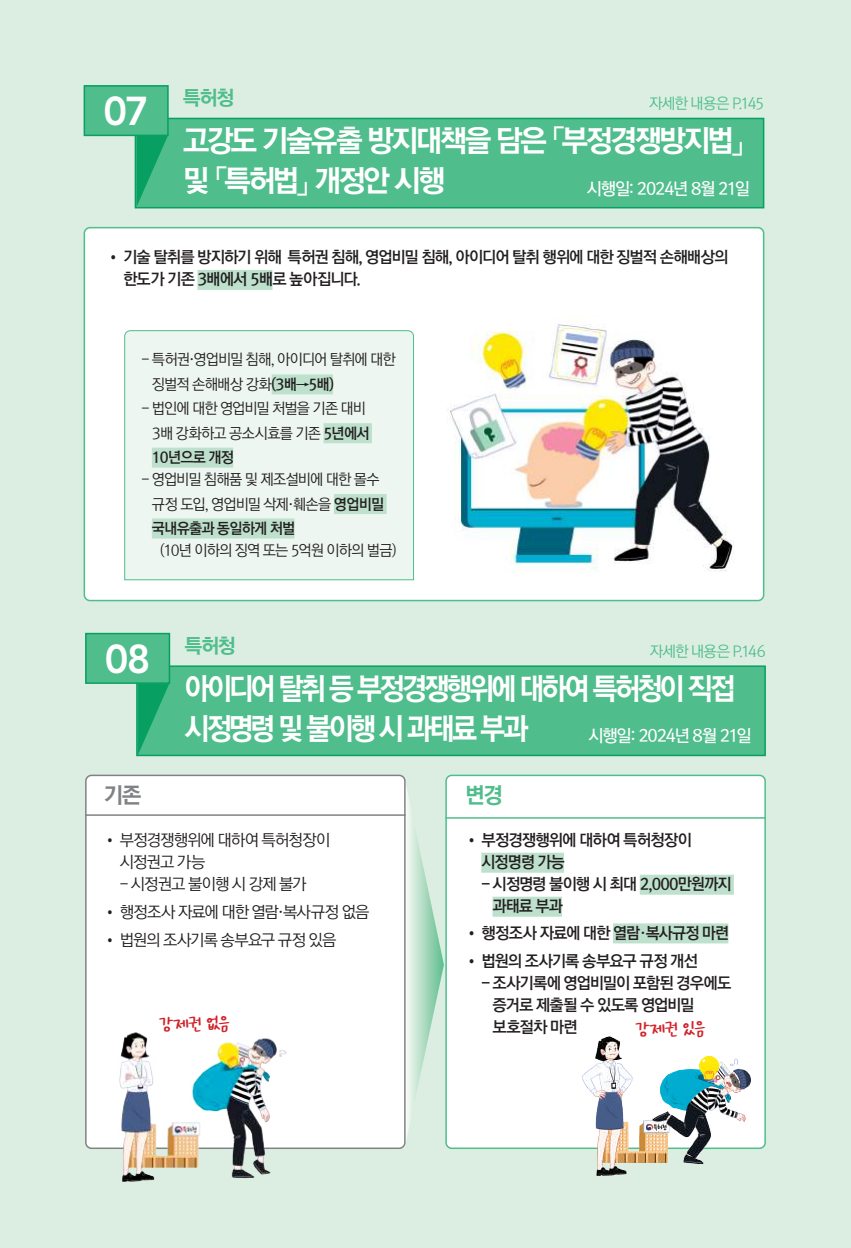
<style>
.page{position:relative;width:851px;height:1248px;background:#fff}
.page>*{position:absolute;margin:0;border:0;box-sizing:border-box;transform-origin:0 0}
.t1{font:800 40px "Avenir LT Std";color:#fff}
.t2{font:30px/40px "Rix Go PEB";letter-spacing:-.1em;color:#fff;scale:.94 1}
.t3{font:30px/40px "Rix Go PEB";letter-spacing:-.1em;color:#fff}
.t4{font:22px "Nanum Ha Na Son Geur Ssi";letter-spacing:-.04em;color:#d1232a}
.t5{font:22px "Rix Go PEB";color:#808285}
.t6{font:22px "Rix Go PEB";color:#4fbd8c}
.t7{font:20px "Rix Go PEB";letter-spacing:-.06em;color:#4fbd8c}
.t8{font:17px "Rix Go PSB";letter-spacing:-.07em;color:#fff}
.t9{font:16px/22px "Rix Go PB";letter-spacing:-.055em;color:#231f20}
.t10{font:16px/22px "Rix Go PR";letter-spacing:-.06em;color:#231f20}
.t11{font:15px/24.4px "Rix Go PR";letter-spacing:-.06em;color:#231f20}
.t12{font:15px "Rix Go PR";letter-spacing:-.06em;color:#4fbd8c}
.t13{font:15px "Rix Go PB";letter-spacing:-.055em;color:#231f20}
.s1{font-family:"Rix Go PB"}
</style>
<div class="page">
<div style="left:0;top:0;width:850px;height:1247px;background:#dceee2"></div>
<div style="left:135px;top:118px;width:629px;height:90px;background:#4fbd8c;border:2px solid #07a062"></div>
<div style="left:136px;top:665px;width:629px;height:91px;background:#4fbd8c;border:2px solid #07a062"></div>
<div style="left:84px;top:85px;width:85px;height:51px;background:#4fbd8c;border:2px solid #07a062"></div>
<div style="left:85px;top:632px;width:85px;height:51px;background:#4fbd8c;border:2px solid #07a062"></div>
<svg style="left:136px;top:136px;width:32px;height:71px"></svg>
<svg style="left:138px;top:683px;width:31px;height:71px"></svg>
<svg style="left:404px;top:779px;width:40px;height:370px"></svg>
<div style="left:86px;top:775px;width:319px;height:373px;background:#fff;border-radius:6px"></div>
<div style="left:85px;top:774px;width:320px;height:374px;border:2px solid #808285;border-radius:6px"></div>
<div style="left:446px;top:775px;width:319px;height:373px;background:#fff;border-radius:6px"></div>
<div style="left:445px;top:774px;width:320px;height:374px;border:2px solid #4fbd8c;border-radius:6px"></div>
<hr style="left:85px;top:814px;width:320px;height:1px;background:#808285">
<hr style="left:445px;top:817px;width:320px;height:1px;background:#4fbd8c">
<div style="left:84px;top:228px;width:679px;height:372px;background:#fff;border-radius:6px"></div>
<div style="left:84px;top:227px;width:680px;height:374px;border:2px solid #4fbd8c;border-radius:6px"></div>
<img style="left:450px;top:324px;width:285px;height:248px">
<div style="left:197px;top:270px;width:75px;height:20px;background:#bde1cc"></div>
<div style="left:124px;top:330px;width:290px;height:250px;background:#edf6f1"></div>
<div style="left:271px;top:374px;width:62px;height:20px;background:#bde1cc"></div>
<div style="left:323px;top:423px;width:49px;height:20px;background:#bde1cc"></div>
<div style="left:152px;top:447px;width:81px;height:20px;background:#bde1cc"></div>
<div style="left:334px;top:494px;width:52px;height:20px;background:#bde1cc"></div>
<div style="left:152px;top:518px;width:142px;height:20px;background:#bde1cc"></div>
<div style="left:481px;top:852px;width:83px;height:20px;background:#bde1cc"></div>
<div style="left:639px;top:874px;width:94px;height:20px;background:#bde1cc"></div>
<div style="left:492px;top:896px;width:70px;height:20px;background:#bde1cc"></div>
<div style="left:613px;top:923px;width:115px;height:20px;background:#bde1cc"></div>
<img style="left:101px;top:1032px;width:192px;height:150px">
<div style="left:150px;top:1011px;width:89px;height:28px;background:#fff"></div>
<img style="left:574px;top:1036px;width:181px;height:140px">
<div style="left:625px;top:1015px;width:89px;height:29px;background:#fff"></div>
<h1 class="t1" style="left:103px;top:88px;width:47px">07</h1>
<p class="t7" style="left:183px;top:84px;width:53px">특허청</p>
<p class="t12" style="left:649px;top:96px;width:117px">자세한 내용은 P.145</p>
<h2 class="t3" style="left:183px;top:121px;width:563px">고강도 기술유출 방지대책을 담은 「부정경쟁방지법」및 「특허법」 개정안 시행</h2>
<p class="t8" style="left:586px;top:178px;width:165px">시행일: 2024년 8월 21일</p>
<p class="t9" style="left:123px;top:247px;width:607px;text-indent:-17px">• 기술 탈취를 방지하기 위해 특허권 침해, 영업비밀 침해, 아이디어 탈취 행위에 대한 징벌적 손해배상의 한도가 기존 3배에서 5배로 높아집니다.</p>
<p class="t11" style="left:152px;top:348px;width:245px;text-indent:-10px">- 특허권·영업비밀 침해, 아이디어 탈취에 대한 징벌적 손해배상 강화<span class="s1">(3배→5배)</span></p>
<p class="t11" style="left:141px;top:397px;width:230px;text-align:right">- 법인에 대한 영업비밀 처벌을 기존 대비<br>3배 강화하고 공소시효를 기존 <span class="s1">5년에서</span></p>
<p class="t13" style="left:152px;top:449px;width:84px">10년으로 개정</p>
<p class="t11" style="left:152px;top:467px;width:234px;text-indent:-10px">- 영업비밀 침해품 및 제조설비에 대한 몰수 규정 도입, 영업비밀 삭제·훼손을 <span class="s1">영업비밀</span></p>
<p class="t13" style="left:152px;top:520px;width:145px">국내유출과 동일하게 처벌</p>
<p class="t11" style="left:160px;top:538px;width:238px">(10년 이하의 징역 또는 5억원 이하의 벌금)</p>
<h1 class="t1" style="left:105px;top:635px;width:47px">08</h1>
<p class="t7" style="left:184px;top:632px;width:53px">특허청</p>
<p class="t12" style="left:649px;top:643px;width:117px">자세한 내용은 P.146</p>
<h2 class="t2" style="left:184px;top:668px;width:587px">아이디어 탈취 등 부정경쟁행위에 대하여 특허청이 직접 시정명령 및 불이행 시 과태료 부과</h2>
<p class="t8" style="left:588px;top:725px;width:165px">시행일: 2024년 8월 21일</p>
<h3 class="t5" style="left:103px;top:780px;width:40px">기존</h3>
<h3 class="t6" style="left:465px;top:780px;width:39px">변경</h3>
<p class="t10" style="left:120px;top:829px;width:212px;text-indent:-17px">• 부정경쟁행위에 대하여 특허청장이 시정권고 가능</p>
<p class="t10" style="left:120px;top:873px;width:188px">- 시정권고 불이행 시 강제 불가</p>
<p class="t10" style="left:103px;top:901px;width:268px">• 행정조사 자료에 대한 열람·복사규정 없음</p>
<p class="t10" style="left:103px;top:928px;width:235px">• 법원의 조사기록 송부요구 규정 있음</p>
<p class="t9" style="left:481px;top:829px;width:212px;text-indent:-17px">• 부정경쟁행위에 대하여 특허청장이 시정명령 가능</p>
<p class="t9" style="left:492px;top:873px;width:240px;text-indent:-11px">- 시정명령 불이행 시 최대 2,000만원까지 과태료 부과</p>
<p class="t9" style="left:464px;top:922px;width:266px">• 행정조사 자료에 대한 열람·복사규정 마련</p>
<p class="t9" style="left:464px;top:949px;width:235px">• 법원의 조사기록 송부요구 규정 개선</p>
<p class="t9" style="left:492px;top:971px;width:240px;text-indent:-11px">- 조사기록에 영업비밀이 포함된 경우에도 증거로 제출될 수 있도록 영업비밀</p>
<h3 class="t4" style="left:159px;top:1012px;width:73px">강제권 없음</h3>
<p class="t9" style="left:492px;top:1015px;width:87px">보호절차 마련</p>
<h3 class="t4" style="left:635px;top:1016px;width:72px">강제권 있음</h3>
</div>
